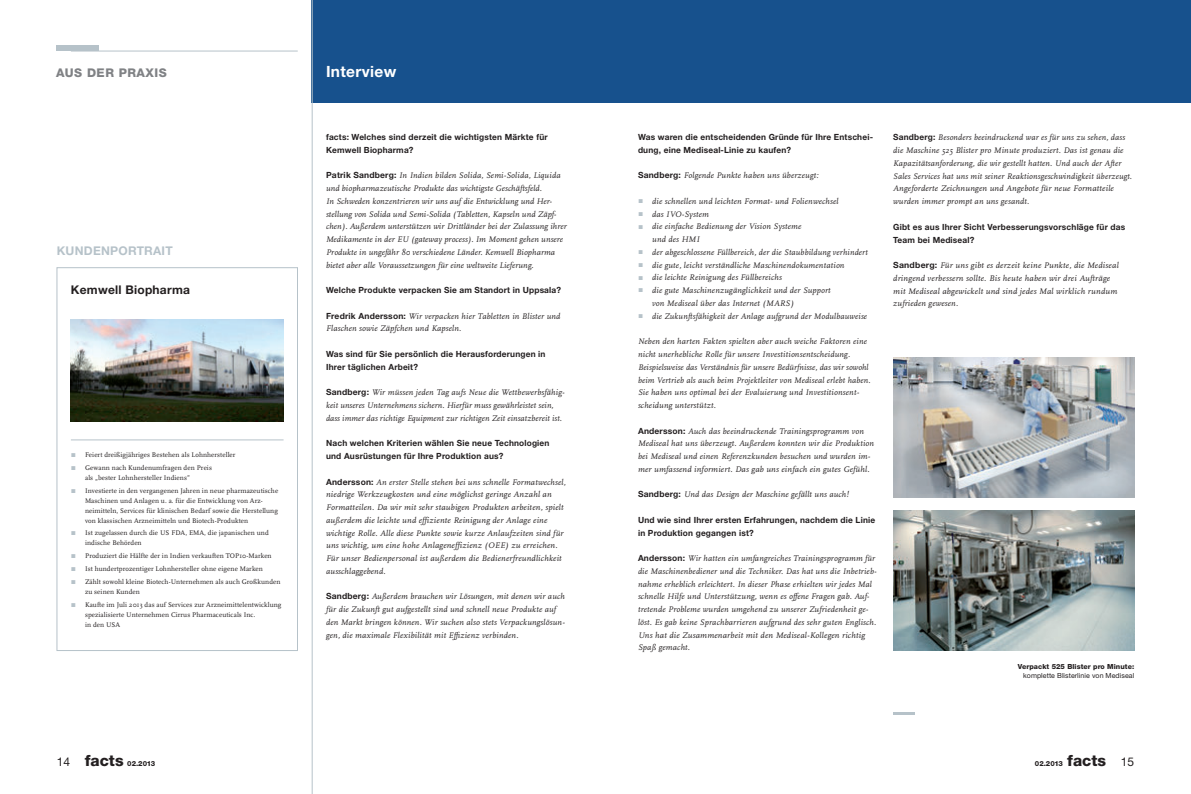
<style>
.page{position:relative;width:1191px;height:794px;background:#fff}
.page>*{position:absolute;margin:0;border:0;box-sizing:border-box;transform-origin:0 0}
.t1{font:700 15.5px "Helvetica Neue LT Pro";letter-spacing:.02em;color:#fff}
.t2{font:800 15.5px "Helvetica Neue LT Pro";color:#231f20}
.t3{font:700 12px "Helvetica Neue LT Pro";letter-spacing:.02em;color:#231f20}
.t4{font:700 12px "Helvetica Neue LT Pro";letter-spacing:.02em;color:#b6c2c9}
.t5{font:800 12px "Helvetica Neue LT Pro";color:#808285}
.t6{font:italic 8.5px/12.8px "Scala Pro";letter-spacing:.02em;color:#231f20}
.t7{font:700 8.5px/12.8px "Helvetica Neue LT Pro";letter-spacing:.02em;color:#231f20}
.t8{font:7px/10px "Scala Pro";letter-spacing:.01em;color:#231f20}
.t9{font:800 7px "Helvetica Neue LT Pro";letter-spacing:.01em;color:#231f20}
.t10{font:7px "Helvetica Neue LT Pro";letter-spacing:.01em;color:#231f20}
.s1{font-size:8.5px;color:#b6c2c9}
.s2{font-family:"Helvetica Neue LT Pro";font-weight:700;font-style:normal}
.s3{font-style:normal;color:#b6c2c9}
.s4{font-weight:400;font-size:12px}
.s5{font-size:15.5px}
</style>
<div class="page">
<hr style="left:71px;top:51px;width:227px;height:1px;background:#b6c2c9">
<div style="left:57px;top:46px;width:42px;height:5px;background:#b6c2c9"></div>
<div style="left:312px;top:0;width:879px;height:102px;background:#17518d"></div>
<hr style="left:312px;top:0;width:1px;height:794px;background:#b6c2c9">
<hr style="left:893px;top:711px;width:21px;height:3px;background:#b6c2c9">
<img style="left:893px;top:357px;width:241px;height:140px">
<img style="left:893px;top:510px;width:241px;height:140px">
<div style="left:57px;top:267px;width:241px;height:384px;border:1px solid #b6c2c9"></div>
<hr style="left:71px;top:439px;width:212px;height:1px;background:#b6c2c9">
<img style="left:71px;top:319px;width:212px;height:102px">
<h2 class="t5" style="left:56px;top:65px;width:112px">AUS DER PRAXIS</h2>
<h1 class="t1" style="left:326px;top:61px;width:72px">Interview</h1>
<h2 class="t4" style="left:57px;top:243px;width:118px">KUNDENPORTRAIT</h2>
<h2 class="t3" style="left:71px;top:282px;width:121px">Kemwell Biopharma</h2>
<p class="t8" style="left:71px;top:449px;width:166px"><span class="s1">▪</span> Feiert dreißigjähriges Bestehen als Lohnhersteller</p>
<p class="t8" style="left:85px;top:462px;width:128px;text-indent:-14px"><span class="s1">▪</span> Gewann nach Kundenumfragen den Preis als „bester Lohnhersteller Indiens”</p>
<p class="t8" style="left:85px;top:485px;width:195px;text-indent:-14px"><span class="s1">▪</span> Investierte in den vergangenen Jahren in neue pharmazeutische Maschinen und Anlagen u. a. für die Entwicklung von Arz&shy;neimitteln, Services für klinischen Bedarf sowie die Herstellung von klassischen Arzneimitteln und Biotech-Produkten</p>
<p class="t8" style="left:85px;top:528px;width:185px;text-indent:-14px"><span class="s1">▪</span> Ist zugelassen durch die US FDA, EMA, die japanischen und indische Behörden</p>
<p class="t8" style="left:71px;top:550px;width:202px"><span class="s1">▪</span> Produziert die Hälfte der in Indien verkauften TOP10-Marken</p>
<p class="t8" style="left:71px;top:563px;width:194px"><span class="s1">▪</span> Ist hundertprozentiger Lohnhersteller ohne eigene Marken</p>
<p class="t8" style="left:85px;top:576px;width:197px;text-indent:-14px"><span class="s1">▪</span> Zählt sowohl kleine Biotech-Unternehmen als auch Großkunden zu seinen Kunden</p>
<p class="t8" style="left:85px;top:599px;width:198px;text-indent:-14px"><span class="s1">▪</span> Kaufte im Juli 2013 das auf Services zur Arzneimittelentwicklung spezialisierte Unternehmen Cirrus Pharmaceuticals Inc.<br>in den USA</p>
<p class="t7" style="left:326px;top:130px;width:223px">facts: Welches sind derzeit die wichtigsten Märkte für<br>Kemwell Biopharma?</p>
<p class="t6" style="left:326px;top:169px;width:242px"><span class="s2">Patrik Sandberg:</span> In Indien bilden Solida, Semi-Solida, Liquida und biopharmazeutische Produkte das wichtigste Geschäftsfeld.<br>In Schweden konzentrieren wir uns auf die Entwicklung und Her&shy;stellung von Solida und Semi-Solida (Tabletten, Kapseln und Zäpf&shy;chen). Außerdem unterstützen wir Drittländer bei der Zulassung ihrer Medikamente in der EU (gateway process). Im Moment gehen unsere Produkte in ungefähr 80 verschiedene Länder. Kemwell Biopharma bietet aber alle Voraussetzungen für eine weltweite Lieferung.</p>
<p class="t7" style="left:326px;top:283px;width:236px">Welche Produkte verpacken Sie am Standort in Uppsala?</p>
<p class="t6" style="left:326px;top:309px;width:236px"><span class="s2">Fredrik Andersson:</span> Wir verpacken hier Tabletten in Blister und<br>Flaschen sowie Zäpfchen und Kapseln.</p>
<p class="t7" style="left:326px;top:347px;width:221px">Was sind für Sie persönlich die Herausforderungen in<br>Ihrer täglichen Arbeit?</p>
<p class="t6" style="left:326px;top:386px;width:240px"><span class="s2">Sandberg:</span> Wir müssen jeden Tag aufs Neue die Wettbewerbsfähig&shy;keit unseres Unternehmens sichern. Hierfür muss gewährleistet sein, dass immer das richtige Equipment zur richtigen Zeit einsatzbereit ist.</p>
<p class="t7" style="left:326px;top:436px;width:225px">Nach welchen Kriterien wählen Sie neue Technologien und Ausrüstungen für Ihre Produktion aus?</p>
<p class="t6" style="left:326px;top:475px;width:241px"><span class="s2">Andersson:</span> An erster Stelle stehen bei uns schnelle Formatwechsel, niedrige Werkzeugkosten und eine möglichst geringe Anzahl an Formatteilen. Da wir mit sehr staubigen Produkten arbeiten, spielt außerdem die leichte und effiziente Reinigung der Anlage eine wichtige Rolle. Alle diese Punkte sowie kurze Anlaufzeiten sind für uns wichtig, um eine hohe Anlageneffizienz (OEE) zu erreichen.<br>Für unser Bedienpersonal ist außerdem die Bedienerfreundlichkeit ausschlaggebend.</p>
<p class="t6" style="left:326px;top:590px;width:240px"><span class="s2">Sandberg:</span> Außerdem brauchen wir Lösungen, mit denen wir auch für die Zukunft gut aufgestellt sind und schnell neue Produkte auf den Markt bringen können. Wir suchen also stets Verpackungslösun&shy;gen, die maximale Flexibilität mit Effizienz verbinden.</p>
<p class="t7" style="left:638px;top:130px;width:236px">Was waren die entscheidenden Gründe für Ihre Entschei&shy;dung, eine Mediseal-Linie zu kaufen?</p>
<p class="t6" style="left:638px;top:169px;width:182px"><span class="s2">Sandberg:</span> Folgende Punkte haben uns überzeugt:</p>
<p class="t6" style="left:638px;top:194px;width:202px"><span class="s3">▪</span> die schnellen und leichten Format- und Folienwechsel</p>
<p class="t6" style="left:638px;top:207px;width:72px"><span class="s3">▪</span> das IVO-System</p>
<p class="t6" style="left:652px;top:220px;width:151px;text-indent:-14px"><span class="s3">▪</span> die einfache Bedienung der Vision Systeme und des HMI</p>
<p class="t6" style="left:638px;top:245px;width:231px"><span class="s3">▪</span> der abgeschlossene Füllbereich, der die Staubbildung verhindert</p>
<p class="t6" style="left:638px;top:258px;width:208px"><span class="s3">▪</span> die gute, leicht verständliche Maschinendokumentation</p>
<p class="t6" style="left:638px;top:271px;width:145px"><span class="s3">▪</span> die leichte Reinigung des Füllbereichs</p>
<p class="t6" style="left:652px;top:284px;width:180px;text-indent:-14px"><span class="s3">▪</span> die gute Maschinenzugänglichkeit und der Support von Mediseal über das Internet (MARS)</p>
<p class="t6" style="left:638px;top:309px;width:230px"><span class="s3">▪</span> die Zukunftsfähigkeit der Anlage aufgrund der Modulbauweise</p>
<p class="t6" style="left:638px;top:335px;width:234px">Neben den harten Fakten spielten aber auch weiche Faktoren eine nicht unerhebliche Rolle für unsere Investitionsentscheidung.<br>Beispielsweise das Verständnis für unsere Bedürfnisse, das wir sowohl beim Vertrieb als auch beim Projektleiter von Mediseal erlebt haben.<br>Sie haben uns optimal bei der Evaluierung und Investitionsent&shy;scheidung unterstützt.</p>
<p class="t6" style="left:638px;top:424px;width:238px"><span class="s2">Andersson:</span> Auch das beeindruckende Trainingsprogramm von Mediseal hat uns überzeugt. Außerdem konnten wir die Produktion bei Mediseal und einen Referenzkunden besuchen und wurden im&shy;mer umfassend informiert. Das gab uns einfach ein gutes Gefühl.</p>
<p class="t6" style="left:638px;top:488px;width:213px"><span class="s2">Sandberg:</span> Und das Design der Maschine gefällt uns auch!</p>
<p class="t7" style="left:638px;top:513px;width:239px">Und wie sind Ihrer ersten Erfahrungen, nachdem die Linie in Produktion gegangen ist?</p>
<p class="t6" style="left:638px;top:552px;width:240px"><span class="s2">Andersson:</span> Wir hatten ein umfangreiches Trainingsprogramm für die Maschinenbediener und die Techniker. Das hat uns die Inbetrieb&shy;nahme erheblich erleichtert. In dieser Phase erhielten wir jedes Mal schnelle Hilfe und Unterstützung, wenn es offene Fragen gab. Auf&shy;tretende Probleme wurden umgehend zu unserer Zufriedenheit ge&shy;löst. Es gab keine Sprachbarrieren aufgrund des sehr guten Englisch.<br>Uns hat die Zusammenarbeit mit den Mediseal-Kollegen richtig Spaß gemacht.</p>
<p class="t6" style="left:893px;top:131px;width:240px"><span class="s2">Sandberg:</span> Besonders beeindruckend war es für uns zu sehen, dass die Maschine 525 Blister pro Minute produziert. Das ist genau die Kapazitätsanforderung, die wir gestellt hatten. Und auch der After Sales Services hat uns mit seiner Reaktionsgeschwindigkeit überzeugt.<br>Angeforderte Zeichnungen und Angebote für neue Formatteile wurden immer prompt an uns gesandt.</p>
<p class="t7" style="left:893px;top:220px;width:233px">Gibt es aus Ihrer Sicht Verbesserungsvorschläge für das<br>Team bei Mediseal?</p>
<p class="t6" style="left:893px;top:259px;width:227px"><span class="s2">Sandberg:</span> Für uns gibt es derzeit keine Punkte, die Mediseal dringend verbessern sollte. Bis heute haben wir drei Aufträge mit Mediseal abgewickelt und sind jedes Mal wirklich rundum zufrieden gewesen.</p>
<p class="t9" style="left:1017px;top:662px;width:118px">Verpackt 525 Blister pro Minute:</p>
<p class="t10" style="left:1023px;top:670px;width:113px">komplette Blisterlinie von Mediseal</p>
<p class="t9" style="left:57px;top:759px;width:100px"><span class="s4">14</span> <span class="s5">facts</span> 02.2013</p>
<p class="t9" style="left:1035px;top:759px;width:29px">02.2013</p>
<h1 class="t2" style="left:1067px;top:751px;width:68px">facts <span class="s4">15</span></h1>
</div>
